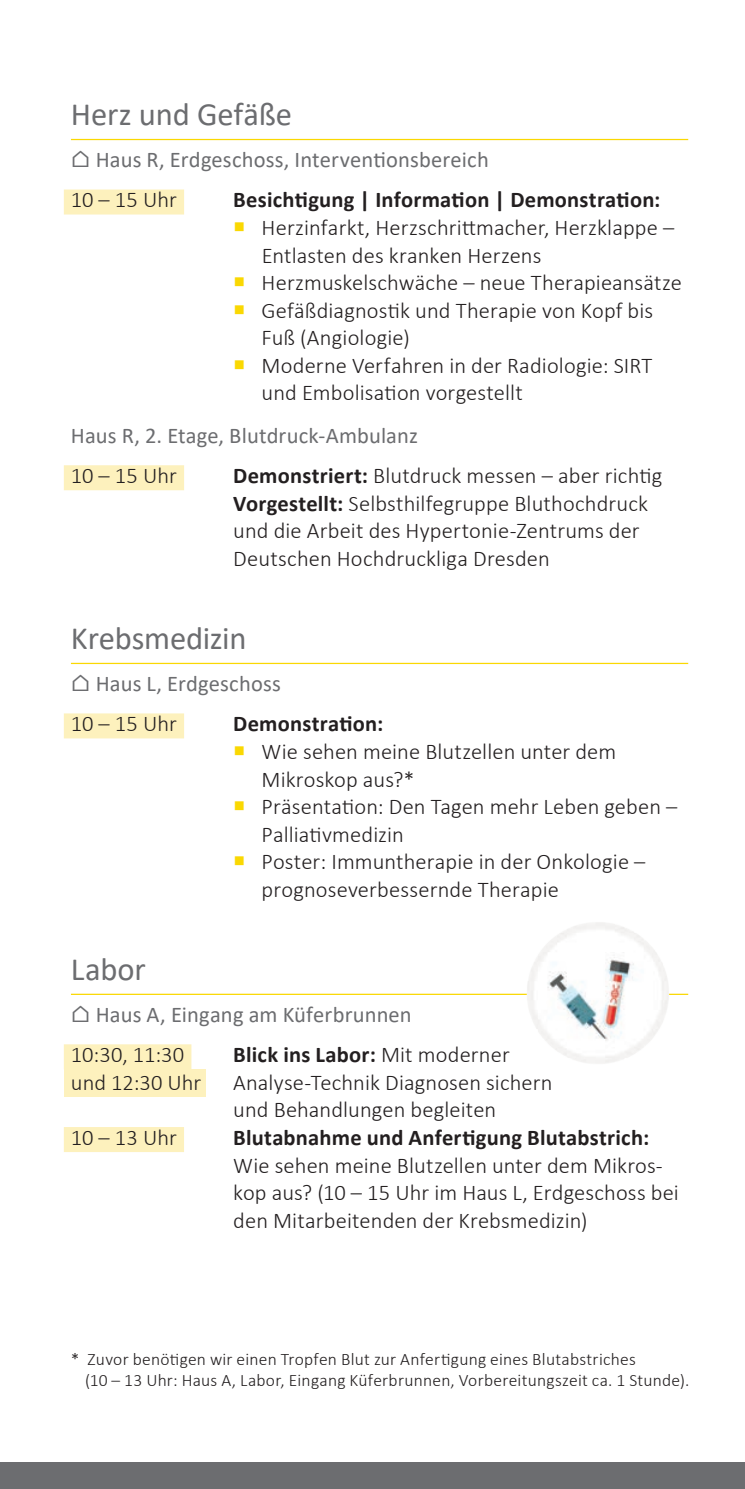
<style>
.page{position:relative;width:745px;height:1489px;background:#fff}
.page>*{position:absolute;margin:0;border:0;box-sizing:border-box;transform-origin:0 0}
.t1{font:32.5px "Calibri";letter-spacing:-.005em;color:#6c6d70}
.t2{font:300 22.5px/27.5px "Calibri";letter-spacing:.005em;color:#231f20}
.t3{font:22.5px "Calibri";letter-spacing:.005em;color:#6c6d70}
.t4{font:700 22.5px "Calibri";letter-spacing:.01em;color:#231f20}
.t5{font:300 17.5px/21px "Calibri";letter-spacing:.015em;color:#231f20}
.s1{color:#fad802}
.s2{font-weight:700}
</style>
<div class="page">
<div style="left:0;top:1462px;width:744px;height:26px;background:#6c6d70"></div>
<div style="left:64px;top:1069px;width:141px;height:27px;background:#fdf1bd"></div>
<hr style="left:71px;top:139px;width:616px;height:1px;background:#fad802">
<div style="left:64px;top:189px;width:120px;height:25px;background:#fdf1bd"></div>
<div style="left:64px;top:465px;width:120px;height:25px;background:#fdf1bd"></div>
<hr style="left:71px;top:662px;width:616px;height:2px;background:#fad802">
<div style="left:64px;top:713px;width:120px;height:25px;background:#fdf1bd"></div>
<hr style="left:71px;top:993px;width:616px;height:1px;background:#fad802">
<div style="left:64px;top:1044px;width:127px;height:25px;background:#fdf1bd"></div>
<div style="left:64px;top:1126px;width:120px;height:25px;background:#fdf1bd"></div>
<img style="left:509px;top:922px;width:177px;height:142px">
<h1 class="t1" style="left:71px;top:91px;width:222px">Herz und Gefäße</h1>
<p class="t3" style="left:71px;top:144px;width:419px">⌂ Haus R, Erdgeschoss, Interventionsbereich</p>
<p class="t2" style="left:71px;top:186px;width:107px">10 – 15 Uhr</p>
<p class="t4" style="left:233px;top:184px;width:428px">Besichtigung | Information | Demonstration:</p>
<p class="t2" style="left:261px;top:213px;width:414px;text-indent:-28px"><span class="s1">○</span> Herzinfarkt, Herzschrittmacher, Herzklappe –<br>Entlasten des kranken Herzens</p>
<p class="t2" style="left:233px;top:269px;width:450px"><span class="s1">○</span> Herzmuskelschwäche – neue Therapieansätze</p>
<p class="t2" style="left:261px;top:296px;width:393px;text-indent:-28px"><span class="s1">○</span> Gefäßdiagnostik und Therapie von Kopf bis<br>Fuß (Angiologie)</p>
<p class="t2" style="left:261px;top:351px;width:392px;text-indent:-28px"><span class="s1">○</span> Moderne Verfahren in der Radiologie: SIRT und Embolisation vorgestellt</p>
<p class="t3" style="left:71px;top:420px;width:348px">Haus R, 2. Etage, Blutdruck-Ambulanz</p>
<p class="t2" style="left:71px;top:461px;width:107px">10 – 15 Uhr</p>
<p class="t2" style="left:233px;top:461px;width:430px"><span class="s2">Demonstriert:</span> Blutdruck messen – aber richtig <span class="s2">Vorgestellt:</span> Selbsthilfegruppe Bluthochdruck und die Arbeit des Hypertonie-Zentrums der Deutschen Hochdruckliga Dresden</p>
<h1 class="t1" style="left:71px;top:615px;width:177px">Krebsmedizin</h1>
<p class="t3" style="left:71px;top:668px;width:211px">⌂ Haus L, Erdgeschoss</p>
<p class="t2" style="left:71px;top:710px;width:107px">10 – 15 Uhr</p>
<p class="t4" style="left:233px;top:708px;width:151px">Demonstration:</p>
<p class="t2" style="left:261px;top:737px;width:356px;text-indent:-28px"><span class="s1">○</span> Wie sehen meine Blutzellen unter dem<br>Mikroskop aus?*</p>
<p class="t2" style="left:261px;top:792px;width:417px;text-indent:-28px"><span class="s1">○</span> Präsentation: Den Tagen mehr Leben geben –<br>Palliativmedizin</p>
<p class="t2" style="left:261px;top:847px;width:385px;text-indent:-28px"><span class="s1">○</span> Poster: Immuntherapie in der Onkologie – prognoseverbessernde Therapie</p>
<h1 class="t1" style="left:71px;top:946px;width:76px">Labor</h1>
<p class="t3" style="left:71px;top:999px;width:342px">⌂ Haus A, Eingang am Küferbrunnen</p>
<p class="t2" style="left:71px;top:1040px;width:132px">10:30, 11:30 und 12:30 Uhr</p>
<p class="t2" style="left:233px;top:1040px;width:320px"><span class="s2">Blick ins Labor:</span> Mit moderner<br>Analyse-Technik Diagnosen sichern und Behandlungen begleiten</p>
<p class="t2" style="left:71px;top:1123px;width:107px">10 – 13 Uhr</p>
<p class="t4" style="left:233px;top:1121px;width:417px">Blutabnahme und Anfertigung Blutabstrich:</p>
<p class="t2" style="left:233px;top:1150px;width:447px">Wie sehen meine Blutzellen unter dem Mikros&shy;kop aus? (10 – 15 Uhr im Haus L, Erdgeschoss bei den Mitarbeitenden der Krebsmedizin)</p>
<p class="t5" style="left:85px;top:1348px;width:605px;text-indent:-14px">* Zuvor benötigen wir einen Tropfen Blut zur Anfertigung eines Blutabstriches<br>(10 – 13 Uhr: Haus A, Labor, Eingang Küferbrunnen, Vorbereitungszeit ca. 1 Stunde).</p>
</div>
